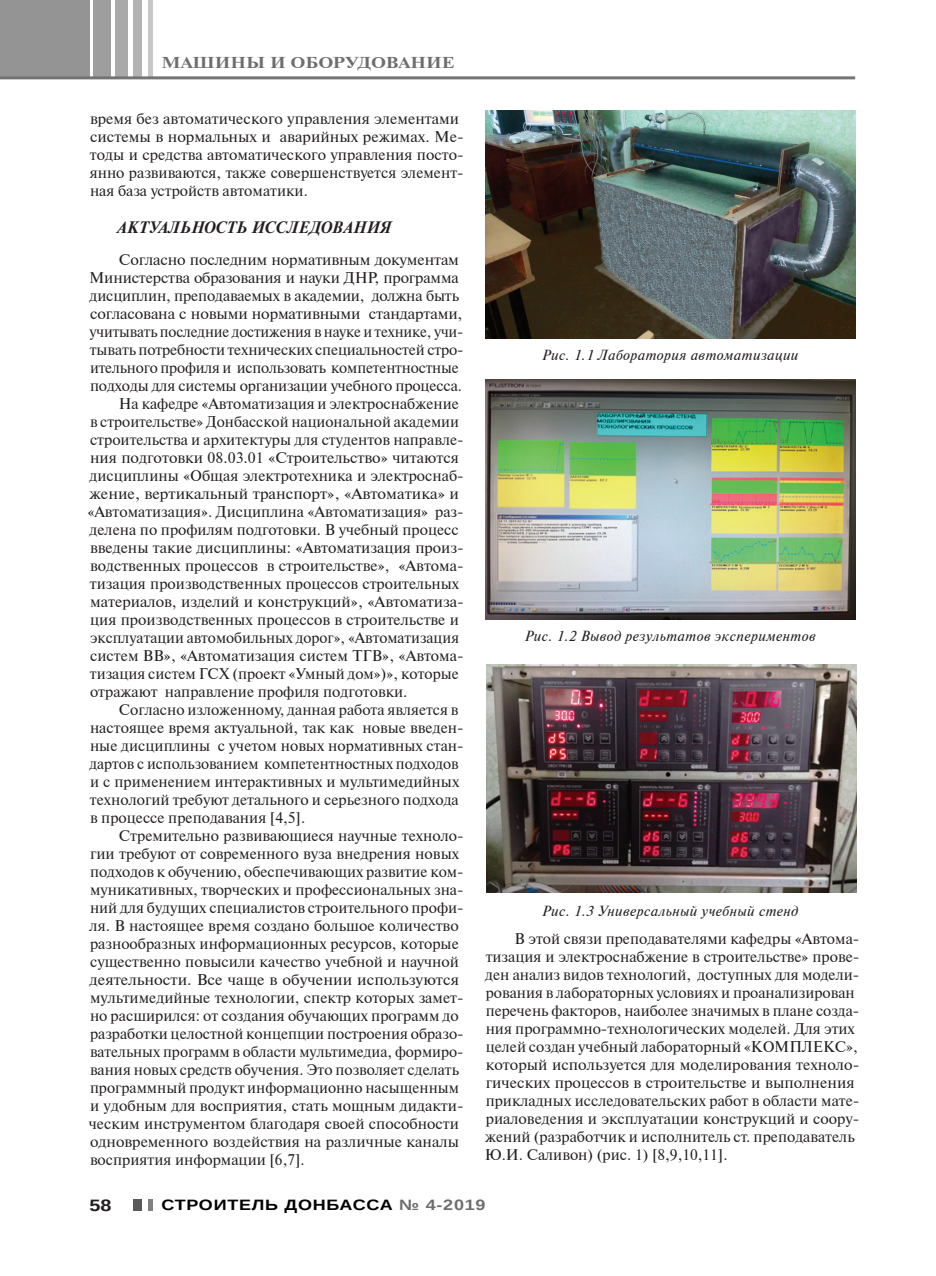
<style>
.page{position:relative;width:936px;height:1276px;background:#fff}
.page>*{position:absolute;margin:0;border:0;box-sizing:border-box;transform-origin:0 0}
.t1{font:italic 700 16.5px "Newton C";letter-spacing:.03em;color:#231f20}
.t2{font:700 16.5px "Arimo";color:#231f20;scale:1.2 1}
.t3{font:700 15.75px "Newton C";letter-spacing:.01em;color:#6d6d6d;scale:1.2 1}
.t4{font:15.45px/18px "Newton C";color:#231f20}
.t5{font:15.45px "Newton C";color:#231f20;scale:1.05 1}
.t6{font:700 15px "Arimo";letter-spacing:.04em;color:#000;scale:1.2 1}
.t7{font:italic 14.55px "Newton C";letter-spacing:.03em;color:#231f20}
.s1{color:#6d6d6d}
</style>
<div class="page">
<div style="left:0;top:0;width:89px;height:78px;background:#949494"></div>
<div style="left:93px;top:0;width:17px;height:78px;background:#9e9e9e"></div>
<div style="left:115px;top:0;width:13px;height:78px;background:#a9a9a9"></div>
<div style="left:133px;top:0;width:9px;height:78px;background:#b3b3b3"></div>
<div style="left:148px;top:0;width:5px;height:78px;background:#c7c7c7"></div>
<hr style="left:0;top:76px;width:855px;height:3px;background:#747474">
<div style="left:133px;top:1199px;width:9px;height:11px;background:#595959"></div>
<div style="left:148px;top:1199px;width:5px;height:11px;background:#818181"></div>
<img style="left:485px;top:111px;width:370px;height:228px">
<img style="left:485px;top:379px;width:370px;height:241px">
<img style="left:486px;top:664px;width:370px;height:228px">
<p class="t3" style="left:161px;top:54px;width:245px">МАШИНЫ И ОБОРУДОВАНИЕ</p>
<p class="t4" style="left:90px;top:110px;width:375px">время без автоматического управления элементами системы в нормальных и аварийных режимах. Ме&shy;тоды и средства автоматического управления посто&shy;янно развиваются, также совершенствуется элемент&shy;ная база устройств автоматики.</p>
<p class="t1" style="left:117px;top:219px;width:275px">АКТУАЛЬНОСТЬ ИССЛЕДОВАНИЯ</p>
<p class="t4" style="left:119px;top:251px;width:342px">Согласно последним нормативным документам</p>
<p class="t4" style="left:89px;top:269px;width:371px">Министерства образования и науки ДНР, программа</p>
<p class="t4" style="left:90px;top:287px;width:371px">дисциплин, преподаваемых в академии, должна быть</p>
<p class="t4" style="left:90px;top:305px;width:374px">согласована с новыми нормативными стандартами,</p>
<p class="t4" style="left:89px;top:323px;width:375px">учитывать последние достижения в науке и технике, учи-</p>
<p class="t4" style="left:90px;top:341px;width:375px">тывать потребности технических специальностей стро-</p>
<p class="t4" style="left:90px;top:359px;width:370px">ительного профиля и использовать компетентностные</p>
<p class="t4" style="left:90px;top:377px;width:373px">подходы для системы организации учебного процесса.</p>
<p class="t4" style="left:119px;top:395px;width:341px">На кафедре «Автоматизация и электроснабжение</p>
<p class="t4" style="left:90px;top:413px;width:370px">в строительстве» Донбасской национальной академии</p>
<p class="t4" style="left:90px;top:431px;width:375px">строительства и архитектуры для студентов направле-</p>
<p class="t4" style="left:90px;top:449px;width:370px">ния подготовки 08.03.01 «Строительство» читаются</p>
<p class="t4" style="left:90px;top:467px;width:375px">дисциплины «Общая электротехника и электроснаб-</p>
<p class="t5" style="left:89px;top:485px;width:353px">жение, вертикальный транспорт», «Автоматика» и</p>
<p class="t4" style="left:87px;top:503px;width:378px">«Автоматизация». Дисциплина «Автоматизация» раз-</p>
<p class="t4" style="left:90px;top:521px;width:370px">делена по профилям подготовки. В учебный процесс</p>
<p class="t4" style="left:90px;top:539px;width:375px">введены такие дисциплины: «Автоматизация произ-</p>
<p class="t4" style="left:90px;top:557px;width:375px">водственных процессов в строительстве», «Автома-</p>
<p class="t4" style="left:90px;top:575px;width:371px">тизация производственных процессов строительных</p>
<p class="t4" style="left:90px;top:593px;width:375px">материалов, изделий и конструкций», «Автоматиза-</p>
<p class="t4" style="left:90px;top:611px;width:370px">ция производственных процессов в строительстве и</p>
<p class="t4" style="left:90px;top:629px;width:370px">эксплуатации автомобильных дорог», «Автоматизация</p>
<p class="t4" style="left:90px;top:647px;width:375px">систем ВВ», «Автоматизация систем ТГВ», «Автома-</p>
<p class="t4" style="left:90px;top:665px;width:370px">тизация систем ГСХ (проект «Умный дом»)», которые</p>
<p class="t4" style="left:90px;top:683px;width:319px">отражают направление профиля подготовки.</p>
<p class="t4" style="left:119px;top:701px;width:341px">Согласно изложенному, данная работа является в</p>
<p class="t4" style="left:90px;top:719px;width:375px">настоящее время актуальной, так как новые введен-</p>
<p class="t4" style="left:90px;top:737px;width:375px">ные дисциплины с учетом новых нормативных стан-</p>
<p class="t4" style="left:90px;top:755px;width:370px">дартов с использованием компетентностных подходов</p>
<p class="t4" style="left:90px;top:773px;width:371px">и с применением интерактивных и мультимедийных</p>
<p class="t4" style="left:90px;top:791px;width:370px">технологий требуют детального и серьезного подхода</p>
<p class="t4" style="left:90px;top:809px;width:217px">в процессе преподавания [4,5].</p>
<p class="t4" style="left:119px;top:827px;width:346px">Стремительно развивающиеся научные техноло-</p>
<p class="t4" style="left:90px;top:845px;width:371px">гии требуют от современного вуза внедрения новых</p>
<p class="t4" style="left:90px;top:863px;width:375px">подходов к обучению, обеспечивающих развитие ком-</p>
<p class="t4" style="left:90px;top:881px;width:375px">муникативных, творческих и профессиональных зна-</p>
<p class="t4" style="left:90px;top:899px;width:375px">ний для будущих специалистов строительного профи-</p>
<p class="t4" style="left:90px;top:917px;width:370px">ля. В настоящее время создано большое количество</p>
<p class="t4" style="left:90px;top:935px;width:370px">разнообразных информационных ресурсов, которые</p>
<p class="t4" style="left:90px;top:953px;width:370px">существенно повысили качество учебной и научной</p>
<p class="t5" style="left:90px;top:971px;width:353px">деятельности. Все чаще в обучении используются</p>
<p class="t4" style="left:90px;top:989px;width:375px">мультимедийные технологии, спектр которых замет-</p>
<p class="t4" style="left:90px;top:1007px;width:370px">но расширился: от создания обучающих программ до</p>
<p class="t4" style="left:90px;top:1025px;width:375px">разработки целостной концепции построения образо-</p>
<p class="t4" style="left:90px;top:1043px;width:375px">вательных программ в области мультимедиа, формиро-</p>
<p class="t4" style="left:90px;top:1061px;width:370px">вания новых средств обучения. Это позволяет сделать</p>
<p class="t4" style="left:90px;top:1079px;width:370px">программный продукт информационно насыщенным</p>
<p class="t4" style="left:90px;top:1097px;width:375px">и удобным для восприятия, стать мощным дидакти-</p>
<p class="t4" style="left:89px;top:1115px;width:372px">ческим инструментом благодаря своей способности</p>
<p class="t4" style="left:90px;top:1133px;width:370px">одновременного воздействия на различные каналы</p>
<p class="t4" style="left:90px;top:1151px;width:216px">восприятия информации [6,7].</p>
<p class="t7" style="left:541px;top:347px;width:258px">Рис. 1.1 Лаборатория автоматизации</p>
<p class="t7" style="left:524px;top:628px;width:293px">Рис. 1.2 Вывод результатов экспериментов</p>
<p class="t7" style="left:541px;top:903px;width:258px">Рис. 1.3 Универсальный учебный стенд</p>
<p class="t4" style="left:485px;top:929px;width:376px;text-indent:30px">В этой связи преподавателями кафедры «Автома&shy;тизация и электроснабжение в строительстве» прове&shy;ден анализ видов технологий, доступных для модели&shy;рования в лабораторных условиях и проанализирован перечень факторов, наиболее значимых в плане созда&shy;ния программно-технологических моделей. Для этих целей создан учебный лабораторный «КОМПЛЕКС», который используется для моделирования техноло&shy;гических процессов в строительстве и выполнения прикладных исследовательских работ в области мате&shy;риаловедения и эксплуатации конструкций и соору&shy;жений (разработчик и исполнитель ст. преподаватель Ю.И. Саливон) (рис. 1) [8,9,10,11].</p>
<p class="t2" style="left:89px;top:1193px;width:20px">58</p>
<p class="t6" style="left:161px;top:1195px;width:271px">СТРОИТЕЛЬ ДОНБАССА <span class="s1">№ 4-2019</span></p>
</div>
